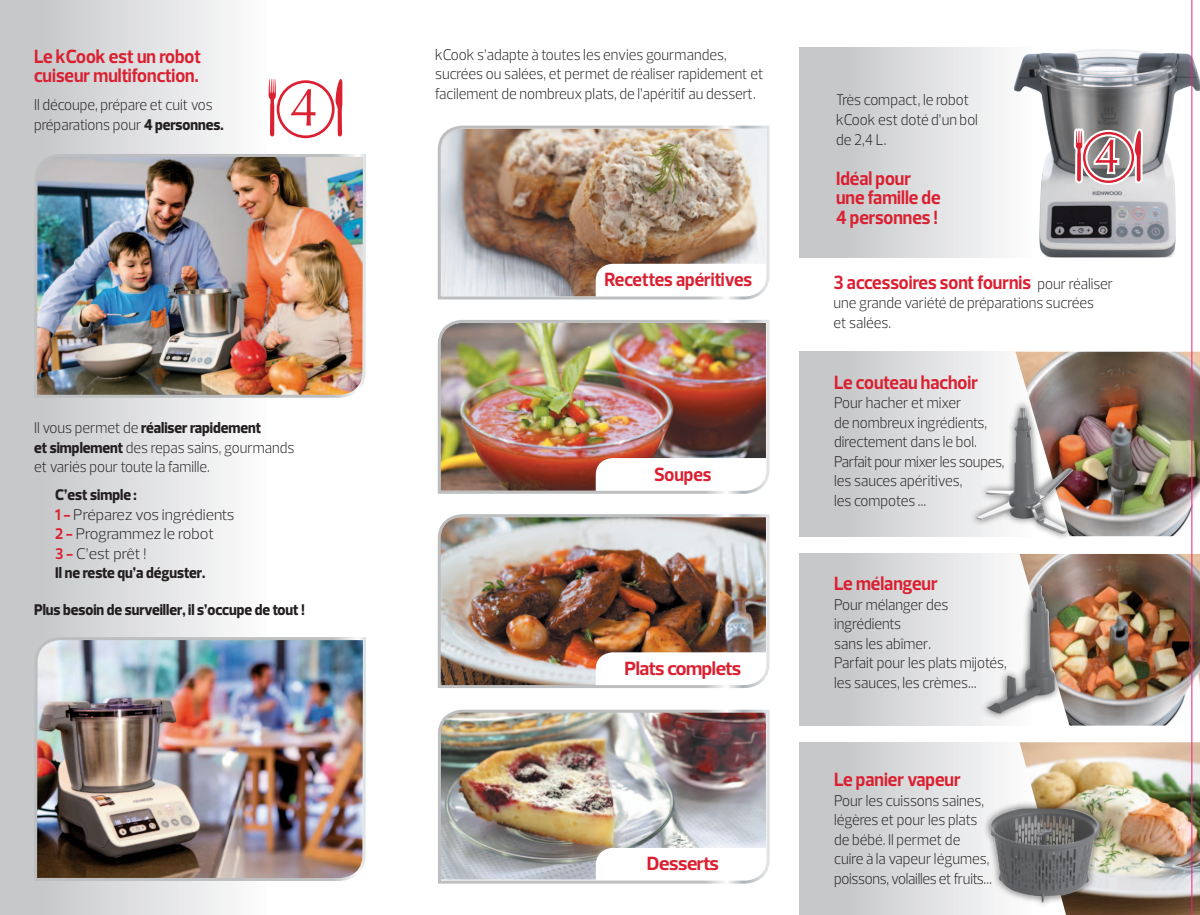
<style>
.page{position:relative;width:1200px;height:915px;background:#fff}
.page>*{position:absolute;margin:0;border:0;box-sizing:border-box;transform-origin:0 0}
.t1{font:700 19.5px/19.5px "Prelo";color:#da2031;scale:.92 1}
.t2{font:700 19.5px "Prelo";letter-spacing:-.02em;color:#da2031}
.t3{font:300 15.75px/19.5px "Prelo";color:#231f20;scale:.92 1}
.t4{font:300 15.75px/19.5px "Prelo";color:#231f20}
.t5{font:800 15.75px "Prelo";color:#231f20;scale:.92 1}
.s1{font-weight:800}
.s2{font-weight:700;color:#da2031}
.s3{font-weight:300;font-size:15.75px;color:#231f20}
</style>
<div class="page">
<div style="left:0;top:0;width:366px;height:914px;background:linear-gradient(to right,#c3c5c7,#fff)"></div>
<svg style="left:799px;top:48px;width:180px;height:209px;background:#d4d5d7"></svg>
<img style="left:979px;top:48px;width:220px;height:209px">
<svg style="left:1071px;top:48px;width:73px;height:678px"></svg>
<svg style="left:799px;top:553px;width:205px;height:172px;background:#d6d7d8"></svg>
<svg style="left:799px;top:351px;width:203px;height:185px;background:#d5d6d8"></svg>
<img style="left:1019px;top:553px;width:180px;height:172px">
<img style="left:1015px;top:351px;width:184px;height:185px">
<div style="left:967px;top:398px;width:111px;height:142px;background:#231f20;opacity:.7"></div>
<img style="left:974px;top:406px;width:99px;height:128px">
<div style="left:978px;top:576px;width:83px;height:143px;background:#231f20;opacity:.7"></div>
<img style="left:986px;top:584px;width:69px;height:129px">
<svg style="left:799px;top:742px;width:203px;height:172px;background:#d7d8d9"></svg>
<img style="left:1019px;top:742px;width:180px;height:172px">
<div style="left:982px;top:800px;width:123px;height:109px;background:#231f20;opacity:.7"></div>
<img style="left:989px;top:808px;width:112px;height:95px">
<svg style="left:264px;top:0;width:83px;height:635px"></svg>
<img style="left:33px;top:152px;width:333px;height:247px">
<img style="left:33px;top:635px;width:333px;height:247px">
<img style="left:437px;top:514px;width:333px;height:174px">
<img style="left:438px;top:709px;width:332px;height:175px">
<img style="left:437px;top:125px;width:333px;height:175px">
<img style="left:437px;top:319px;width:333px;height:175px">
<hr style="left:1191px;top:0;width:1px;height:914px;background:#e42685">
<p class="t1" style="left:34px;top:46px;width:183px">Le kCook est un robot cuiseur multifonction.</p>
<p class="t3" style="left:34px;top:95px;width:208px">Il découpe, prépare et cuit vos préparations pour <span class="s1">4 personnes.</span></p>
<p class="t3" style="left:34px;top:418px;width:284px">Il vous permet de <span class="s1">réaliser rapidement<br>et simplement</span> des repas sains, gourmands et variés pour toute la famille.</p>
<p class="t4" style="left:55px;top:485px;width:180px"><span class="s1">C’est simple :<br></span><span class="s2">1 -</span> Préparez vos ingrédients<br><span class="s2">2 -</span> Programmez le robot<br><span class="s2">3 -</span> C’est prêt !<br><span class="s1">Il ne reste qu’a déguster.</span></p>
<p class="t5" style="left:34px;top:599px;width:295px">Plus besoin de surveiller, il s’occupe de tout !</p>
<p class="t3" style="left:435px;top:45px;width:358px">kCook s’adapte à toutes les envies gourmandes, sucrées ou salées, et permet de réaliser rapidement et facilement de nombreux plats, de l’apéritif au dessert.</p>
<p class="t1" style="left:604px;top:270px;width:162px">Recettes apéritives</p>
<p class="t1" style="left:654px;top:464px;width:64px">Soupes</p>
<p class="t2" style="left:624px;top:656px;width:118px">Plats complets</p>
<p class="t2" style="left:646px;top:851px;width:73px">Desserts</p>
<p class="t3" style="left:835px;top:90px;width:156px">Très compact, le robot kCook est doté d’un bol de 2,4 L.</p>
<p class="t1" style="left:835px;top:168px;width:115px">Idéal pour une famille de<br>4 personnes !</p>
<p class="t1" style="left:833px;top:272px;width:305px">3 accessoires sont fournis <span class="s3">pour réaliser</span></p>
<p class="t3" style="left:833px;top:293px;width:285px">une grande variété de préparations sucrées et salées.</p>
<p class="t1" style="left:834px;top:372px;width:158px">Le couteau hachoir</p>
<p class="t3" style="left:834px;top:393px;width:186px">Pour hacher et mixer<br>de nombreux ingrédients, directement dans le bol.<br>Parfait pour mixer les soupes, les sauces apéritives,<br>les compotes …</p>
<p class="t1" style="left:834px;top:574px;width:114px">Le mélangeur</p>
<p class="t3" style="left:834px;top:594px;width:189px">Pour mélanger des ingrédients<br>sans les abîmer.<br>Parfait pour les plats mijotés, les sauces, les crèmes…</p>
<p class="t1" style="left:834px;top:769px;width:139px">Le panier vapeur</p>
<p class="t3" style="left:834px;top:790px;width:173px">Pour les cuissons saines, légères et pour les plats de bébé. Il permet de cuire à la vapeur légumes, poissons, volailles et fruits…</p>
</div>
